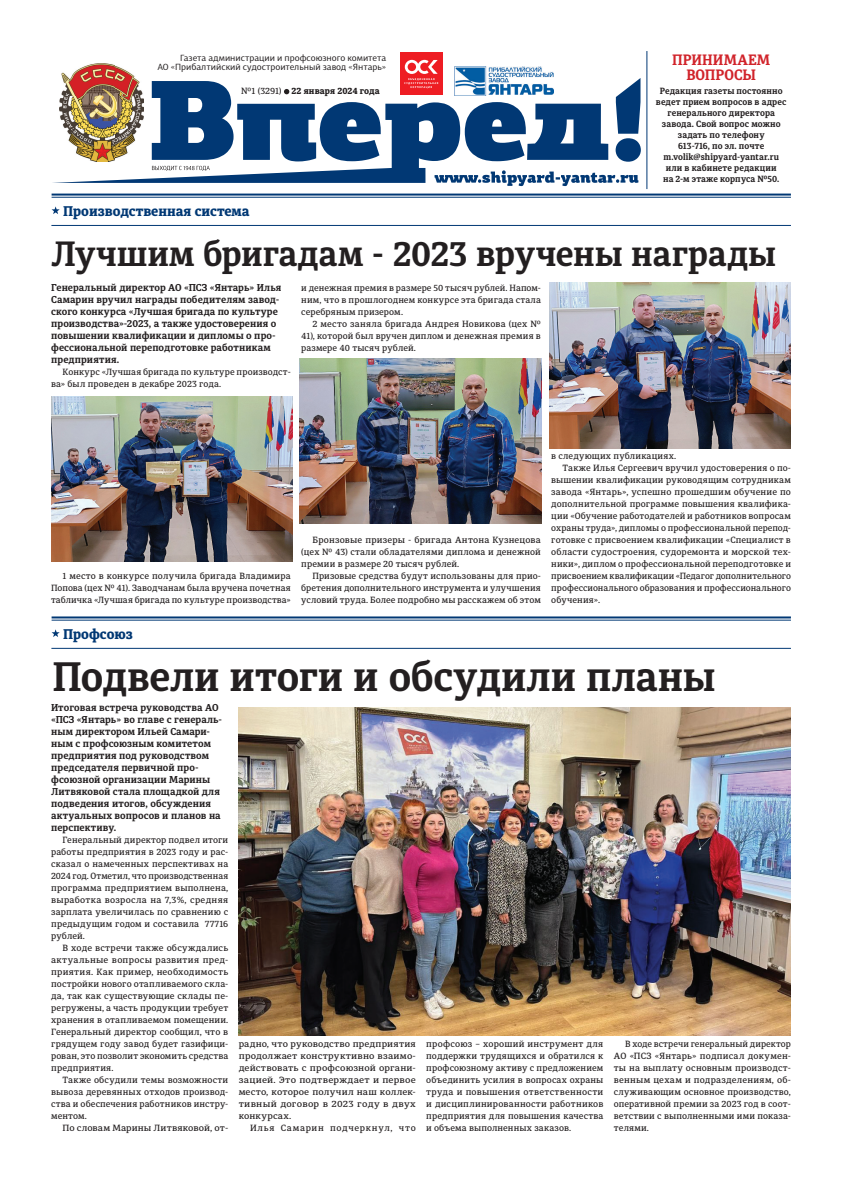
<style>
.page{position:relative;width:842px;height:1191px;background:#fff}
.page>*{position:absolute;margin:0;border:0;box-sizing:border-box;transform-origin:0 0}
.t1{font:700 41px "Diaria Pro";letter-spacing:-.005em;color:#231f20}
.t2{font:700 35px "Diaria Pro";letter-spacing:-.005em;color:#231f20}
.t3{font:700 15px/15px "Diaria Pro";color:#d1232a;text-align:center}
.t4{font:800 14px "Diaria Pro";color:#013874}
.t5{font:700 10px/12px "Diaria Pro";letter-spacing:.01em;color:#231f20}
.t6{font:500 9px/12px "Diaria Pro";letter-spacing:.01em;color:#231f20;text-align:justify}
.t7{font:500 9px/12px "Diaria Pro";letter-spacing:.01em;color:#231f20;text-align:justify;scale:1.06 1}
.t8{font:700 9px/11px "Diaria Pro";letter-spacing:.01em;color:#231f20;text-align:center}
.t9{font:500 9px "Diaria Pro";letter-spacing:.075em;color:#231f20}
.t10{font:800 9px "Diaria Pro";letter-spacing:.01em;color:#231f20}
.t11{font:8.9px/10px "Diaria Sans Pro";color:#231f20;text-align:right}
.s1{font-weight:500}
</style>
<div class="page">
<hr style="left:647px;top:51px;width:1px;height:138px;background:#013874">
<svg style="left:507px;top:183px;width:61px;height:3px"></svg>
<svg style="left:52px;top:78px;width:589px;height:105px"></svg>
<img style="left:455px;top:67px;width:98px;height:28px">
<div style="left:400px;top:53px;width:42px;height:42px;background:#ee1d23"></div>
<svg style="left:404px;top:60px;width:34px;height:28px"></svg>
<svg style="left:284px;top:89px;width:5px;height:5px"></svg>
<img style="left:60px;top:64px;width:84px;height:98px">
<hr style="left:51px;top:225px;width:740px;height:1px;background:#013874">
<hr style="left:52px;top:193px;width:739px;height:2px;background:#013874">
<hr style="left:52px;top:197px;width:739px;height:1px;background:#013874">
<svg style="left:52px;top:206px;width:8px;height:8px"></svg>
<hr style="left:51px;top:648px;width:740px;height:1px;background:#013874">
<hr style="left:52px;top:616px;width:739px;height:2px;background:#013874">
<hr style="left:52px;top:620px;width:739px;height:1px;background:#013874">
<svg style="left:52px;top:629px;width:8px;height:8px"></svg>
<img style="left:51px;top:396px;width:242px;height:165px">
<img style="left:299px;top:358px;width:242px;height:166px">
<img style="left:549px;top:282px;width:242px;height:166px">
<img style="left:239px;top:707px;width:552px;height:328px">
<p class="t11" style="left:157px;top:52px;width:230px">Газета администрации и профсоюзного комитета<br>АО «Прибалтийский судостроительный завод «Янтарь»</p>
<p class="t10" style="left:241px;top:85px;width:140px"><span class="s1">№1 (3291)</span> 22 января 2024 года</p>
<h3 class="t4" style="left:63px;top:202px;width:188px">Производственная система</h3>
<h3 class="t3" style="left:672px;top:52px;width:99px">ПРИНИМАЕМ<br>ВОПРОСЫ</h3>
<p class="t8" style="left:656px;top:85px;width:132px">Редакция газеты постоянно ведет прием вопросов в адрес генерального директора завода. Свой вопрос можно задать по телефону<br>613-716, по эл. почте m.volik@shipyard-yantar.ru или в кабинете редакции<br>на 2-м этаже корпуса №50.</p>
<h2 class="t2" style="left:51px;top:232px;width:727px">Лучшим бригадам - 2023 вручены награды</h2>
<p class="t5" style="left:51px;top:281px;width:232px">Генеральный директор АО «ПСЗ «Янтарь» Илья Самарин вручил награды победителям завод&shy;ского конкурса «Лучшая бригада по культуре производства»-2023, а также удостоверения о повышении квалификации и дипломы о про&shy;фессиональной переподготовке работникам предприятия.</p>
<p class="t6" style="left:51px;top:366px;width:241px;text-indent:11px">Конкурс «Лучшая бригада по культуре производст&shy;ва» был проведен в декабре 2023 года.</p>
<p class="t6" style="left:301px;top:282px;width:241px">и денежная премия в размере 50 тысяч рублей. Напом&shy;ним, что в прошлогоднем конкурсе эта бригада стала серебряным призером.</p>
<p class="t6" style="left:301px;top:318px;width:241px;text-indent:11px">2 место заняла бригада Андрея Новикова (цех № 41), которой был вручен диплом и денежная премия в размере 40 тысяч рублей.</p>
<p class="t6" style="left:51px;top:570px;width:241px;text-indent:11px">1 место в конкурсе получила бригада Владимира Попова (цех № 41). Заводчанам была вручена почетная табличка «Лучшая бригада по культуре производства»</p>
<h3 class="t4" style="left:63px;top:625px;width:71px">Профсоюз</h3>
<p class="t6" style="left:301px;top:534px;width:241px;text-indent:11px">Бронзовые призеры - бригада Антона Кузнецова (цех № 43) стали обладателями диплома и денежной премии в размере 20 тысяч рублей.</p>
<p class="t6" style="left:301px;top:570px;width:241px;text-indent:11px">Призовые средства будут использованы для прио&shy;бретения дополнительного инструмента и улучшения условий труда. Более подробно мы расскажем об этом</p>
<p class="t6" style="left:551px;top:450px;width:126px">в следующих публикациях.</p>
<p class="t6" style="left:563px;top:462px;width:230px">Также Илья Сергеевич вручил удостоверения о по-</p>
<p class="t6" style="left:551px;top:474px;width:241px">вышении квалификации руководящим сотрудникам</p>
<p class="t6" style="left:551px;top:486px;width:241px">завода «Янтарь», успешно прошедшим обучение по</p>
<p class="t6" style="left:551px;top:498px;width:241px">дополнительной программе повышения квалифика-</p>
<p class="t6" style="left:551px;top:510px;width:241px">ции «Обучение работодателей и работников вопросам</p>
<p class="t6" style="left:551px;top:522px;width:241px">охраны труда», дипломы о профессиональной перепод-</p>
<p class="t6" style="left:551px;top:534px;width:241px">готовке с присвоением квалификации «Специалист в</p>
<p class="t6" style="left:551px;top:546px;width:241px">области судостроения, судоремонта и морской тех-</p>
<p class="t6" style="left:551px;top:558px;width:241px">ники», диплом о профессиональной переподготовке и</p>
<p class="t6" style="left:551px;top:570px;width:241px">присвоением квалификации «Педагог дополнительного</p>
<p class="t6" style="left:551px;top:582px;width:241px">профессионального образования и профессионального</p>
<p class="t6" style="left:551px;top:594px;width:50px">обучения».</p>
<h1 class="t1" style="left:53px;top:651px;width:665px">Подвели итоги и обсудили планы</h1>
<p class="t5" style="left:51px;top:701px;width:172px">Итоговая встреча руководства АО «ПСЗ «Янтарь» во главе с генераль&shy;ным директором Ильей Самари&shy;ным с профсоюзным комитетом предприятия под руководством председателя первичной про&shy;фсоюзной организации Марины<br>Литвяковой стала площадкой для подведения итогов, обсуждения актуальных вопросов и планов на перспективу.</p>
<p class="t6" style="left:51px;top:834px;width:179px;text-indent:11px">Генеральный директор подвел итоги работы предприятия в 2023 году и рас&shy;сказал о намеченных перспективах на 2024 год. Отметил, что производственная программа предприятием выполнена, выработка возросла на 7,3%, средняя зарплата увеличилась по сравнению с предыдущим годом и составила 77716 рублей.</p>
<p class="t6" style="left:51px;top:942px;width:179px;text-indent:11px">В ходе встречи также обсуждались актуальные вопросы развития пред&shy;приятия. Как пример, необходимость постройки нового отапливаемого скла&shy;да, так как существующие склады пе&shy;регружены, а часть продукции требует хранения в отапливаемом помещении.<br>Генеральный директор сообщил, что в грядущем году завод будет газифици&shy;рован, это позволит экономить средства предприятия.</p>
<p class="t6" style="left:51px;top:1074px;width:179px;text-indent:11px">Также обсудили темы возможности вывоза деревянных отходов производ&shy;ства и обеспечения работников инстру&shy;ментом.</p>
<p class="t7" style="left:62px;top:1122px;width:158px">По словам Марины Литвяковой, от-</p>
<p class="t7" style="left:239px;top:1038px;width:169px">радно, что руководство предприятия продолжает конструктивно взаимо&shy;действовать с профсоюзной органи&shy;зацией. Это подтверждает и первое место, которое получил наш коллек&shy;тивный договор в 2023 году в двух конкурсах.</p>
<p class="t9" style="left:250px;top:1122px;width:167px">Илья Самарин подчеркнул, что</p>
<p class="t6" style="left:426px;top:1038px;width:179px">профсоюз – хороший инструмент для поддержки трудящихся и обратился к профсоюзному активу с предложением объединить усилия в вопросах охраны труда и повышения ответственности и дисциплинированности работников предприятия для повышения качества и объема выполненных заказов.</p>
<p class="t6" style="left:614px;top:1038px;width:179px;text-indent:11px">В ходе встречи генеральный директор АО «ПСЗ «Янтарь» подписал докумен&shy;ты на выплату основным производст&shy;венным цехам и подразделениям, об&shy;служивающим основное производство, оперативной премии за 2023 год в соот&shy;ветствии с выполненными ими показа&shy;телями.</p>
</div>
